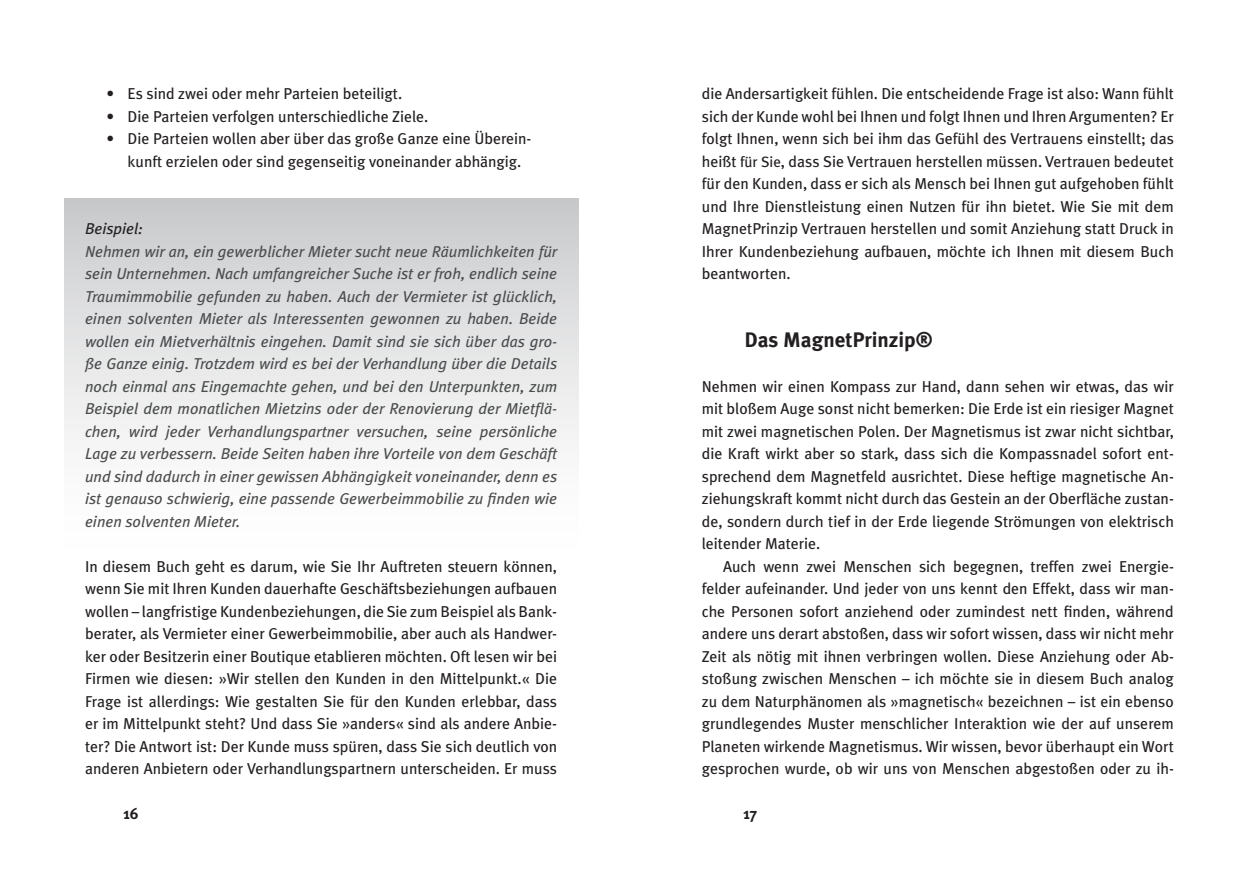
<style>
.page{position:relative;width:1259px;height:893px;background:#fff}
.page>*{position:absolute;margin:0;border:0;box-sizing:border-box;transform-origin:0 0}
.t1{font:700 21px "Meta Plus";color:#231f20}
.t2{font:15.75px/22.5px "Meta Plus";color:#231f20;text-align:justify}
.t3{font:italic 15.75px/22.5px "Meta Plus";color:#4b4c4d;text-align:justify}
.t4{font:italic 15.75px "Meta Plus";color:#231f20}
.t5{font:700 15.75px "Meta Plus";color:#231f20}
.s1{font-size:15px}
</style>
<div class="page">
<div style="left:64px;top:199px;width:514px;height:352px;background:linear-gradient(to bottom,#cbccce,#fff)"></div>
<p class="t2" style="left:106px;top:82px;width:297px">• Es sind zwei oder mehr Parteien beteiligt.</p>
<p class="t2" style="left:106px;top:105px;width:324px">• Die Parteien verfolgen unterschiedliche Ziele.</p>
<p class="t2" style="left:128px;top:127px;width:405px;text-indent:-21px">• Die Parteien wollen aber über das große Ganze eine Überein&shy;kunft erzielen oder sind gegenseitig voneinander abhängig.</p>
<p class="t4" style="left:85px;top:219px;width:59px">Beispiel:</p>
<p class="t3" style="left:85px;top:240px;width:473px">Nehmen wir an, ein gewerblicher Mieter sucht neue Räumlichkeiten für sein Unternehmen. Nach umfangreicher Suche ist er froh, endlich seine Traumimmobilie gefunden zu haben. Auch der Vermieter ist glücklich, einen solventen Mieter als Interessenten gewonnen zu haben. Beide wollen ein Mietverhältnis eingehen. Damit sind sie sich über das gro&shy;ße Ganze einig. Trotzdem wird es bei der Verhandlung über die Details noch einmal ans Eingemachte gehen, und bei den Unterpunkten, zum Beispiel dem monatlichen Mietzins oder der Renovierung der Mietflä&shy;chen, wird jeder Verhandlungspartner versuchen, seine persönliche Lage zu verbessern. Beide Seiten haben ihre Vorteile von dem Geschäft und sind dadurch in einer gewissen Abhängigkeit voneinander, denn es ist genauso schwierig, eine passende Gewerbeimmobilie zu finden wie einen solventen Mieter.</p>
<p class="t2" style="left:85px;top:555px;width:473px">In diesem Buch geht es darum, wie Sie Ihr Auftreten steuern können, wenn Sie mit Ihren Kunden dauerhafte Geschäftsbeziehungen aufbauen wollen – langfristige Kundenbeziehungen, die Sie zum Beispiel als Bank&shy;berater, als Vermieter einer Gewerbeimmobilie, aber auch als Handwer&shy;ker oder Besitzerin einer Boutique etablieren möchten. Oft lesen wir bei Firmen wie diesen: »Wir stellen den Kunden in den Mittelpunkt.« Die Frage ist allerdings: Wie gestalten Sie für den Kunden erlebbar, dass er im Mittelpunkt steht? Und dass Sie »anders« sind als andere Anbie&shy;ter? Die Antwort ist: Der Kunde muss spüren, dass Sie sich deutlich von anderen Anbietern oder Verhandlungspartnern unterscheiden. Er muss</p>
<p class="t2" style="left:702px;top:82px;width:473px">die Andersartigkeit fühlen. Die entscheidende Frage ist also: Wann fühlt sich der Kunde wohl bei Ihnen und folgt Ihnen und Ihren Argumenten? Er folgt Ihnen, wenn sich bei ihm das Gefühl des Vertrauens einstellt; das heißt <span class="s1">für Sie</span>, dass Sie Vertrauen herstellen müssen. Vertrauen bedeutet für den Kunden, dass er sich als Mensch bei Ihnen gut aufgehoben fühlt und Ihre Dienstleistung einen Nutzen für ihn bietet. Wie Sie mit dem MagnetPrinzip Vertrauen herstellen und somit Anziehung statt Druck in Ihrer Kundenbeziehung aufbauen, möchte ich Ihnen mit diesem Buch beantworten.</p>
<h1 class="t1" style="left:744px;top:327px;width:190px">Das MagnetPrinzip®</h1>
<p class="t2" style="left:702px;top:375px;width:473px">Nehmen wir einen Kompass zur Hand, dann sehen wir etwas, das wir mit bloßem Auge sonst nicht bemerken: Die Erde ist ein riesiger Magnet mit zwei magnetischen Polen. Der Magnetismus ist zwar nicht sichtbar, die Kraft wirkt aber so stark, dass sich die Kompassnadel sofort ent&shy;sprechend dem Magnetfeld ausrichtet. Diese heftige magnetische An&shy;ziehungskraft kommt nicht durch das Gestein an der Oberfläche zustan&shy;de, sondern durch tief in der Erde liegende Strömungen von elektrisch leitender Materie.</p>
<p class="t2" style="left:702px;top:555px;width:473px;text-indent:21px">Auch wenn zwei Menschen sich begegnen, treffen zwei Energie&shy;felder aufeinander. Und jeder von uns kennt den Effekt, dass wir man&shy;che Personen sofort anziehend oder zumindest nett finden, während andere uns derart abstoßen, dass wir sofort wissen, dass wir nicht mehr Zeit als nötig mit ihnen verbringen wollen. Diese Anziehung oder Ab&shy;stoßung zwischen Menschen – ich möchte sie in diesem Buch analog zu dem Naturphänomen als »magnetisch« bezeichnen – ist ein ebenso grundlegendes Muster menschlicher Interaktion wie der auf unserem Planeten wirkende Magnetismus. Wir wissen, bevor überhaupt ein Wort gesprochen wurde, ob wir uns von Menschen abgestoßen oder zu ih-</p>
<p class="t5" style="left:123px;top:804px;width:17px">16</p>
<p class="t5" style="left:743px;top:804px;width:15px">17</p>
</div>
